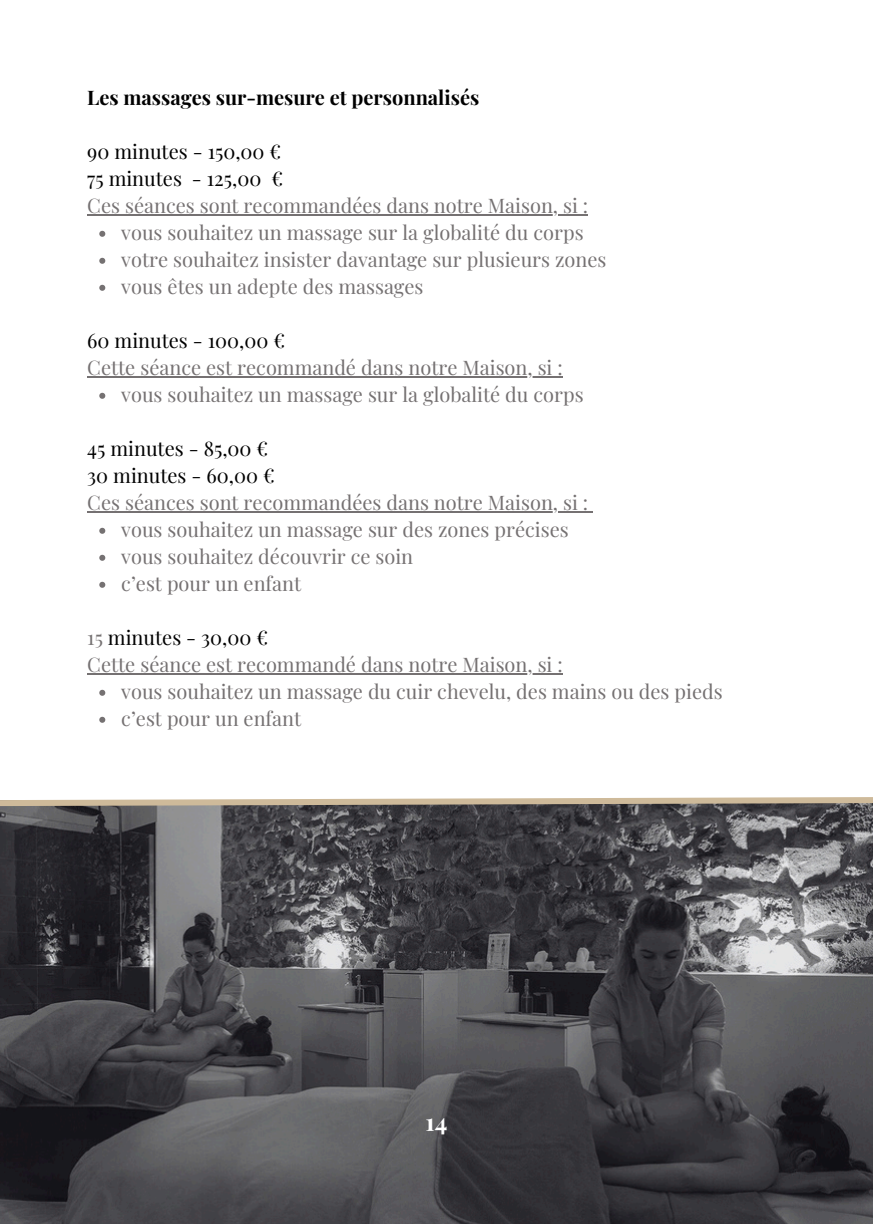
<style>
.page{position:relative;width:873px;height:1224px;background:#fff}
.page>*{position:absolute;margin:0;border:0;box-sizing:border-box;transform-origin:0 0}
.t1{font:700 24px "Playfair Display";color:#fff}
.t2{font:20px "Playfair Display";color:#757172}
.t3{font:20px "Playfair Display";color:#000}
.t4{font:700 20px "Playfair Display";color:#000}
.s1{color:#757172}
</style>
<div class="page">
<hr style="left:87px;top:214px;width:501px;height:2px;background:#757172">
<svg style="left:99px;top:231px;width:6px;height:6px"></svg>
<svg style="left:99px;top:258px;width:6px;height:6px"></svg>
<svg style="left:99px;top:285px;width:6px;height:6px"></svg>
<hr style="left:87px;top:376px;width:476px;height:2px;background:#757172">
<svg style="left:99px;top:393px;width:6px;height:6px"></svg>
<hr style="left:87px;top:511px;width:501px;height:2px;background:#757172">
<svg style="left:99px;top:528px;width:6px;height:6px"></svg>
<svg style="left:99px;top:555px;width:6px;height:6px"></svg>
<svg style="left:99px;top:582px;width:6px;height:6px"></svg>
<hr style="left:87px;top:673px;width:476px;height:2px;background:#757172">
<svg style="left:99px;top:690px;width:6px;height:6px"></svg>
<svg style="left:99px;top:717px;width:6px;height:6px"></svg>
<img style="left:0;top:809px;width:873px;height:415px">
<svg style="left:0;top:797px;width:873px;height:12px;background:#a3988a"></svg>
<h1 class="t4" style="left:87px;top:83px;width:394px">Les massages sur-mesure et personnalisés</h1>
<p class="t3" style="left:87px;top:137px;width:195px">90 minutes - 150,00 €</p>
<p class="t3" style="left:87px;top:164px;width:197px">75 minutes - 125,00 €</p>
<p class="t2" style="left:87px;top:191px;width:502px">Ces séances sont recommandées dans notre Maison, si :</p>
<p class="t2" style="left:121px;top:218px;width:464px">vous souhaitez un massage sur la globalité du corps</p>
<p class="t2" style="left:121px;top:245px;width:487px">votre souhaitez insister davantage sur plusieurs zones</p>
<p class="t2" style="left:121px;top:272px;width:304px">vous êtes un adepte des massages</p>
<p class="t3" style="left:87px;top:326px;width:199px">60 minutes - 100,00 €</p>
<p class="t2" style="left:87px;top:353px;width:477px">Cette séance est recommandé dans notre Maison, si :</p>
<p class="t2" style="left:121px;top:380px;width:464px">vous souhaitez un massage sur la globalité du corps</p>
<p class="t3" style="left:87px;top:434px;width:182px">45 minutes - 85,00 €</p>
<p class="t3" style="left:87px;top:461px;width:189px">30 minutes - 60,00 €</p>
<p class="t2" style="left:87px;top:488px;width:502px">Ces séances sont recommandées dans notre Maison, si :</p>
<p class="t2" style="left:121px;top:515px;width:449px">vous souhaitez un massage sur des zones précises</p>
<p class="t2" style="left:121px;top:542px;width:293px">vous souhaitez découvrir ce soin</p>
<p class="t2" style="left:121px;top:569px;width:181px">c’est pour un enfant</p>
<p class="t3" style="left:87px;top:623px;width:182px"><span class="s1">15</span> minutes - 30,00 €</p>
<p class="t2" style="left:87px;top:650px;width:477px">Cette séance est recommandé dans notre Maison, si :</p>
<p class="t2" style="left:121px;top:677px;width:603px">vous souhaitez un massage du cuir chevelu, des mains ou des pieds</p>
<p class="t2" style="left:121px;top:704px;width:181px">c’est pour un enfant</p>
<p class="t1" style="left:426px;top:1105px;width:23px">14</p>
</div>
